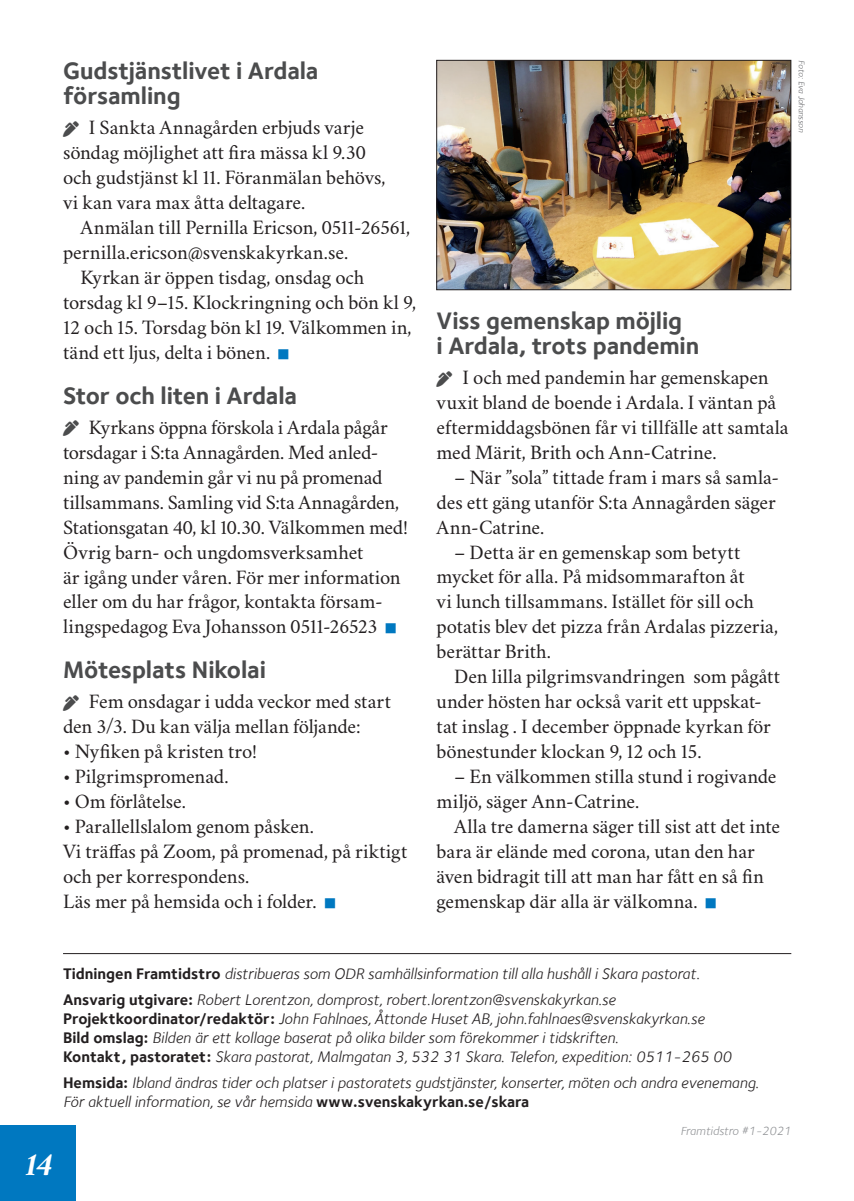
<style>
.page{position:relative;width:854px;height:1201px;background:#fff}
.page>*{position:absolute;margin:0;border:0;box-sizing:border-box;transform-origin:0 0}
.t1{font:italic 700 33.25px "Crimson Svk 2.0";color:#fff}
.t2{font:700 24.5px/25px "Foundry Sterling";letter-spacing:-.005em;color:#4b4c4d}
.t3{font:20.65px/24.8px "Crimson Svk 2.0";color:#231f20}
.t4{font:italic 15.75px/18.9px "Foundry Sterling";color:#231f20}
.t5{font:italic 12.25px "Foundry Sterling";color:#939598}
.t6{font:italic 8.75px "Foundry Sterling";letter-spacing:-.005em;color:#6c6d70}
.s1{font-weight:700;font-style:normal}
</style>
<div class="page">
<div style="left:0;top:1125px;width:75px;height:75px;background:#0078c0"></div>
<hr style="left:63px;top:953px;width:728px;height:1px;background:#231f20">
<img style="left:438px;top:62px;width:350px;height:226px">
<div style="left:436px;top:60px;width:354px;height:230px;border:1px solid #231f20"></div>
<p class="t2" style="left:63px;top:58px;width:257px">Gudstjänstlivet i Ardala församling</p>
<p class="t3" style="left:63px;top:114px;width:324px;text-indent:26px">I Sankta Annagården erbjuds varje söndag möjlighet att fira mässa kl 9.30 och gudstjänst kl 11. Föranmälan behövs, vi kan vara max åtta deltagare.</p>
<p class="t3" style="left:80px;top:214px;width:331px">Anmälan till Pernilla Ericson, 0511-26561,</p>
<p class="t3" style="left:63px;top:239px;width:287px">pernilla.ericson@svenskakyrkan.se.</p>
<p class="t3" style="left:80px;top:264px;width:285px">Kyrkan är öppen tisdag, onsdag och</p>
<p class="t3" style="left:63px;top:289px;width:354px">torsdag kl 9–15. Klockringning och bön kl 9,</p>
<p class="t3" style="left:63px;top:314px;width:350px">12 och 15. Torsdag bön kl 19. Välkommen in,</p>
<p class="t3" style="left:63px;top:338px;width:208px">tänd ett ljus, delta i bönen.</p>
<p class="t2" style="left:63px;top:382px;width:235px">Stor och liten i Ardala</p>
<p class="t3" style="left:63px;top:413px;width:346px;text-indent:26px">Kyrkans öppna förskola i Ardala pågår torsdagar i S:ta Annagården. Med anled&shy;ning av pandemin går vi nu på promenad tillsammans. Samling vid S:ta Annagården, Stationsgatan 40, kl 10.30. Välkommen med!<br>Övrig barn- och ungdomsverksamhet<br>är igång under våren. För mer information eller om du har frågor, kontakta försam&shy;lingspedagog Eva Johansson 0511-26523</p>
<p class="t2" style="left:63px;top:657px;width:204px">Mötesplats Nikolai</p>
<p class="t3" style="left:63px;top:688px;width:329px;text-indent:26px">Fem onsdagar i udda veckor med start den 3/3. Du kan välja mellan följande:</p>
<p class="t3" style="left:63px;top:737px;width:195px">• Nyfiken på kristen tro!</p>
<p class="t3" style="left:63px;top:762px;width:167px">• Pilgrimspromenad.</p>
<p class="t3" style="left:63px;top:787px;width:124px">• Om förlåtelse.</p>
<p class="t3" style="left:63px;top:812px;width:345px">• Parallellslalom genom påsken.<br>Vi träffas på Zoom, på promenad, på riktigt och per korrespondens.<br>Läs mer på hemsida och i folder.</p>
<p class="t6" style="left:806px;top:60px;width:73px;rotate:90deg">Foto: Eva Johansson</p>
<p class="t2" style="left:436px;top:308px;width:264px">Viss gemenskap möjlig<br>i Ardala, trots pandemin</p>
<p class="t3" style="left:436px;top:363px;width:353px;text-indent:26px">I och med pandemin har gemenskapen vuxit bland de boende i Ardala. I väntan på eftermiddagsbönen får vi tillfälle att samtala med Märit, Brith och Ann-Catrine.</p>
<p class="t3" style="left:436px;top:463px;width:344px;text-indent:17px">– När ”sola” tittade fram i mars så samla&shy;des ett gäng utanför S:ta Annagården säger<br>Ann-Catrine.</p>
<p class="t3" style="left:436px;top:538px;width:343px;text-indent:17px">– Detta är en gemenskap som betytt mycket för alla. På midsommarafton åt<br>vi lunch tillsammans. Istället för sill och potatis blev det pizza från Ardalas pizzeria, berättar Brith.</p>
<p class="t3" style="left:436px;top:663px;width:345px;text-indent:17px">Den lilla pilgrimsvandringen som pågått under hösten har också varit ett uppskat&shy;tat inslag . I december öppnade kyrkan för bönestunder klockan 9, 12 och 15.</p>
<p class="t3" style="left:436px;top:762px;width:341px;text-indent:17px">– En välkommen stilla stund i rogivande miljö, säger Ann-Catrine.</p>
<p class="t3" style="left:436px;top:812px;width:345px;text-indent:17px">Alla tre damerna säger till sist att det inte bara är elände med corona, utan den har även bidragit till att man har fått en så fin gemenskap där alla är välkomna.</p>
<h1 class="t1" style="left:25px;top:1142px;width:27px">14</h1>
<p class="t4" style="left:63px;top:960px;width:638px;line-height:26.2px"><span class="s1">Tidningen Framtidstro</span> distribueras som ODR samhällsinformation till alla hushåll i Skara pastorat.<br><span class="s1">Ansvarig utgivare:</span> Robert Lorentzon, domprost, robert.lorentzon@svenskakyrkan.se</p>
<p class="t4" style="left:63px;top:1009px;width:669px"><span class="s1">Projektkoordinator/redaktör:</span> John Fahlnaes, Åttonde Huset AB, john.fahlnaes@svenskakyrkan.se<br><span class="s1">Bild omslag:</span> Bilden är ett kollage baserat på olika bilder som förekommer i tidskriften.<br><span class="s1">Kontakt, pastoratet:</span> Skara pastorat, Malmgatan 3, 532 31 Skara. Telefon, expedition: 0511-265 00</p>
<p class="t4" style="left:63px;top:1073px;width:697px"><span class="s1">Hemsida:</span> Ibland ändras tider och platser i pastoratets gudstjänster, konserter, möten och andra evenemang.<br>För aktuell information, se vår hemsida <span class="s1">www.svenskakyrkan.se/skara</span></p>
<p class="t5" style="left:680px;top:1123px;width:112px">Framtidstro #1-2021</p>
</div>
